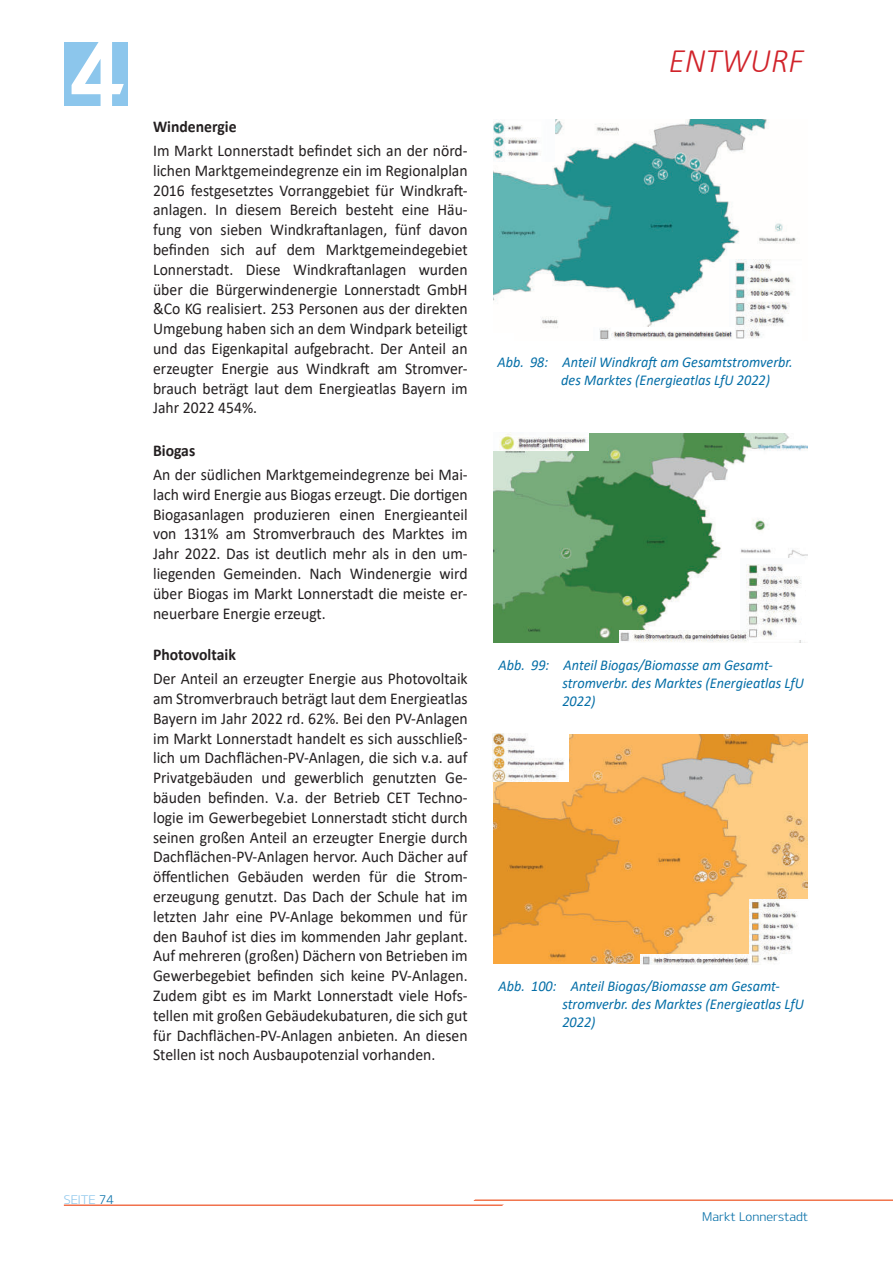
<style>
.page{position:relative;width:893px;height:1263px;background:#fff}
.page>*{position:absolute;margin:0;border:0;box-sizing:border-box;transform-origin:0 0}
.t1{font:90px "Design KOTFB";color:#fff}
.t2{font:italic 300 34.5px "Calibri";color:#d1232a;scale:.95 1}
.t3{font:16.5px/19.8px "Calibri";color:#231f20;text-align:justify;scale:.95 1}
.t4{font:700 16.5px "Calibri";color:#231f20;scale:.95 1}
.t5{font:italic 15px/18px "Calibri";color:#046ea7;scale:.95 1}
.t6{font:12px "Design KOTFL";color:#046ea7}
.t7{font:12px "Design KOTFL";color:#8cc6ec}
.s1{color:#046ea7}
</style>
<div class="page">
<hr style="left:472px;top:1199px;width:421px;height:2px;background:#f1734a">
<hr style="left:64px;top:1204px;width:442px;height:2px;background:#f1714c">
<div style="left:64px;top:43px;width:64px;height:63px;background:#8cc6ec"></div>
<img style="left:493px;top:734px;width:315px;height:230px">
<img style="left:492px;top:734px;width:76px;height:48px">
<img style="left:750px;top:899px;width:58px;height:65px">
<img style="left:641px;top:954px;width:110px;height:11px">
<img style="left:493px;top:433px;width:315px;height:209px">
<img style="left:493px;top:433px;width:96px;height:17px">
<img style="left:741px;top:558px;width:64px;height:82px">
<img style="left:619px;top:631px;width:129px;height:11px">
<img style="left:493px;top:119px;width:303px;height:209px">
<img style="left:493px;top:119px;width:62px;height:43px">
<img style="left:729px;top:259px;width:67px;height:80px">
<img style="left:599px;top:328px;width:134px;height:12px">
<h1 class="t1" style="left:70px;top:24px;width:55px">4</h1>
<h2 class="t2" style="left:669px;top:40px;width:144px">ENTWURF</h2>
<p class="t4" style="left:153px;top:119px;width:90px">Windenergie</p>
<p class="t3" style="left:153px;top:140px;width:333px">Im Markt Lonnerstadt befindet sich an der nörd&shy;lichen Marktgemeindegrenze ein im Regionalplan 2016 festgesetztes Vorranggebiet für Windkraft&shy;anlagen. In diesem Bereich besteht eine Häu&shy;fung von sieben Windkraftanlagen, fünf davon befinden sich auf dem Marktgemeindegebiet Lonnerstadt. Diese Windkraftanlagen wurden über die Bürgerwindenergie Lonnerstadt GmbH &amp;Co KG realisiert. 253 Personen aus der direkten Umgebung haben sich an dem Windpark beteiligt und das Eigenkapital aufgebracht. Der Anteil an erzeugter Energie aus Windkraft am Stromver&shy;brauch beträgt laut dem Energieatlas Bayern im Jahr 2022 454%.</p>
<p class="t4" style="left:153px;top:443px;width:46px">Biogas</p>
<p class="t3" style="left:153px;top:465px;width:333px">An der südlichen Marktgemeindegrenze bei Mai&shy;lach wird Energie aus Biogas erzeugt. Die dortigen Biogasanlagen produzieren einen Energieanteil von 131% am Stromverbrauch des Marktes im Jahr 2022. Das ist deutlich mehr als in den um&shy;liegenden Gemeinden. Nach Windenergie wird über Biogas im Markt Lonnerstadt die meiste er&shy;neuerbare Energie erzeugt.</p>
<p class="t4" style="left:153px;top:643px;width:89px">Photovoltaik</p>
<p class="t3" style="left:153px;top:668px;width:333px">Der Anteil an erzeugter Energie aus Photovoltaik am Stromverbrauch beträgt laut dem Energieatlas Bayern im Jahr 2022 rd. 62%. Bei den PV-Anlagen im Markt Lonnerstadt handelt es sich ausschließ&shy;lich um Dachflächen-PV-Anlagen, die sich v.a. auf Privatgebäuden und gewerblich genutzten Ge&shy;bäuden befinden. V.a. der Betrieb CET Techno&shy;logie im Gewerbegebiet Lonnerstadt sticht durch seinen großen Anteil an erzeugter Energie durch Dachflächen-PV-Anlagen hervor. Auch Dächer auf öffentlichen Gebäuden werden für die Strom&shy;erzeugung genutzt. Das Dach der Schule hat im letzten Jahr eine PV-Anlage bekommen und für den Bauhof ist dies im kommenden Jahr geplant.<br>Auf mehreren (großen) Dächern von Betrieben im Gewerbegebiet befinden sich keine PV-Anlagen.<br>Zudem gibt es im Markt Lonnerstadt viele Hofs&shy;tellen mit großen Gebäudekubaturen, die sich gut für Dachflächen-PV-Anlagen anbieten. An diesen Stellen ist noch Ausbaupotenzial vorhanden.</p>
<p class="t5" style="left:561px;top:353px;width:245px;text-indent:-64px">Abb. 98: Anteil Windkraft am Gesamtstromverbr. des Marktes (Energieatlas LfU 2022)</p>
<p class="t5" style="left:562px;top:655px;width:256px;text-indent:-64px">Abb. 99: Anteil Biogas/Biomasse am Gesamt&shy;stromverbr. des Marktes (Energieatlas LfU<br>2022)</p>
<p class="t5" style="left:562px;top:977px;width:256px;text-indent:-64px">Abb. 100: Anteil Biogas/Biomasse am Gesamt&shy;stromverbr. des Marktes (Energieatlas LfU<br>2022)</p>
<p class="t7" style="left:64px;top:1195px;width:51px">SEITE <span class="s1">74</span></p>
<p class="t6" style="left:702px;top:1211px;width:107px">Markt Lonnerstadt</p>
</div>
